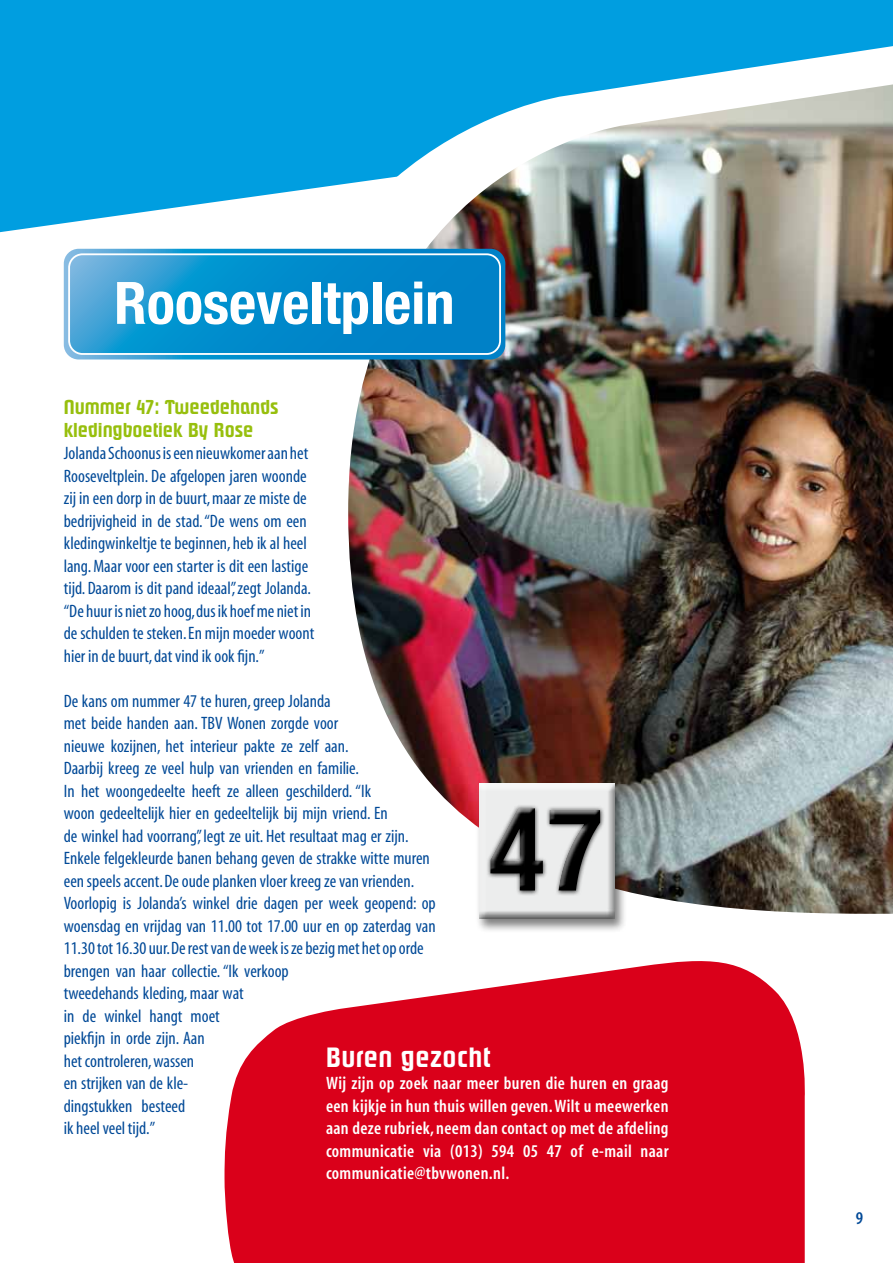
<style>
.page{position:relative;width:893px;height:1263px;background:#fff}
.page>*{position:absolute;margin:0;border:0;box-sizing:border-box;transform-origin:0 0}
.t1{font:700 condensed 58.65px "Helvetica Neue";color:#fff}
.t2{font:600 27px "Pasadena";letter-spacing:.02em;color:#fff}
.t3{font:600 19.5px/22.5px "Pasadena";color:#97bf0d}
.t4{font:18px/22.5px "Myriad MM 400 300";letter-spacing:-.14em;color:#004997}
.t5{font:18px/22.5px "Myriad MM 565 300";letter-spacing:-.085em;color:#fff;text-align:justify}
.t6{font:18px "Myriad MM 565 300";color:#004997}
</style>
<div class="page">
<svg style="left:0;top:53px;width:255px;height:307px;fill:#009ee0"></svg>
<svg style="left:255px;top:0;width:93px;height:360px;fill:#009ee0"></svg>
<svg style="left:348px;top:0;width:545px;height:84px;background:#1aa8e3"></svg>
<img style="left:348px;top:84px;width:545px;height:830px">
<svg style="left:225px;top:961px;width:580px;height:302px;fill:#da001a"></svg>
<div style="left:280px;top:1040px;width:454px;height:223px;background:#da001a"></div>
<svg style="left:64px;top:249px;width:441px;height:110px;background:#2393cd"></svg>
<svg style="left:68px;top:253px;width:433px;height:102px;background:#1893cf"></svg>
<div style="left:475px;top:782px;width:152px;height:152px;background:#000;opacity:.5"></div>
<div style="left:478px;top:781px;width:138px;height:138px;background:#000;opacity:.75"></div>
<div style="left:486px;top:804px;width:119px;height:92px;background:#000;opacity:.75"></div>
<div style="left:489px;top:806px;width:112px;height:85px;background:#000;opacity:.75"></div>
<h1 class="t1" style="left:114px;top:267px;width:342px">Rooseveltplein</h1>
<p class="t3" style="left:64px;top:396px;width:216px">Nummer 47: Tweedehands kledingboetiek By Rose</p>
<p class="t4" style="left:64px;top:443px;width:253px">Jolanda Schoonus is een nieuwkomer aan het Rooseveltplein. De afgelopen jaren woonde zij in een dorp in de buurt, maar ze miste de bedrijvigheid in de stad. “De wens om een kledingwinkeltje te beginnen, heb ik al heel lang. Maar voor een starter is dit een lastige tijd. Daarom is dit pand ideaal”, zegt Jolanda. “De huur is niet zo hoog,dus ik hoef me niet in de schulden te steken. En mijn moeder woont hier in de buurt, dat vind ik ook fijn.”</p>
<p class="t4" style="left:64px;top:690px;width:377px">De kans om nummer 47 te huren, greep Jolanda<br>met beide handen aan. TBV Wonen zorgde voor<br>nieuwe kozijnen, het interieur pakte ze zelf aan.<br>Daarbij kreeg ze veel hulp van vrienden en familie.<br>In het woongedeelte heeft ze alleen geschilderd. “Ik<br>woon gedeeltelijk hier en gedeeltelijk bij mijn vriend. En<br>de winkel had voorrang”, legt ze uit. Het resultaat mag er zijn.<br>Enkele felgekleurde banen behang geven de strakke witte muren een speels accent. De oude planken vloer kreeg ze van vrienden.<br>Voorlopig is Jolanda’s winkel drie dagen per week geopend: op woensdag en vrijdag van 11.00 tot 17.00 uur en op zaterdag van 11.30 tot 16.30 uur.De rest van de week is ze bezig met het op orde brengen van haar collectie. “Ik verkoop<br>tweedehands kleding, maar wat<br>in de winkel hangt moet<br>piekfijn in orde zijn. Aan<br>het controleren, wassen<br>en strijken van de kle-<br>dingstukken besteed<br>ik heel veel tijd.”</p>
<h2 class="t2" style="left:326px;top:1042px;width:166px">Buren gezocht</h2>
<p class="t5" style="left:326px;top:1073px;width:347px">Wij zijn op zoek naar meer buren die huren en graag een kijkje in hun thuis willen geven. Wilt u meewerken aan deze rubriek, neem dan contact op met de afdeling communicatie via (013) 594 05 47 of e-mail naar communicatie@tbvwonen.nl.</p>
<p class="t6" style="left:856px;top:1209px;width:11px">9</p>
</div>
